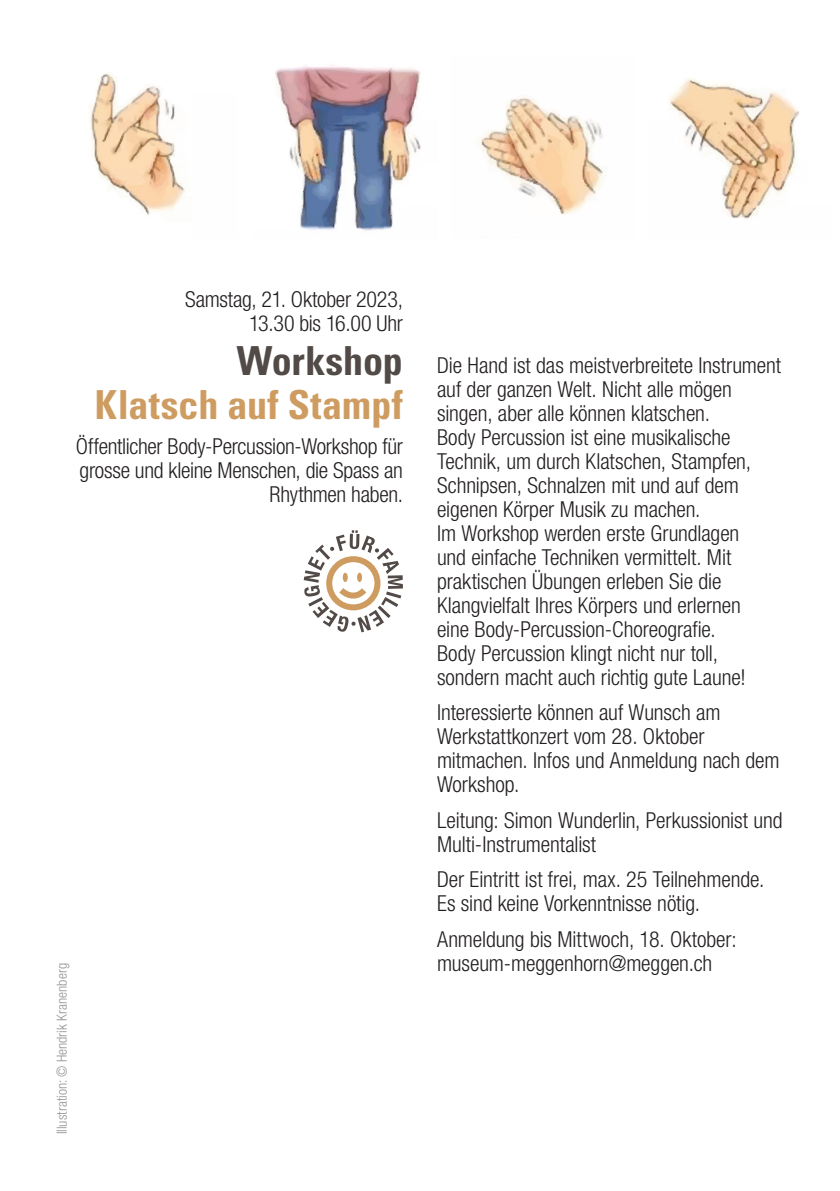
<style>
.page{position:relative;width:840px;height:1191px;background:#fff}
.page>*{position:absolute;margin:0;border:0;box-sizing:border-box;transform-origin:0 0}
.titel_frontpage_rb{font:700 condensed 40px/44px "Univers";color:#ce9c61;text-align:right}
.text_mit_Abstand{font:22px/24px "Helvetica Neue 47 Light Cond";letter-spacing:-.005em;color:#231f20}
.datum_innen_oben{font:22px/24px "Helvetica Neue 47 Light Cond";letter-spacing:-.015em;color:#231f20;text-align:right}
.text{font:14px "Helvetica Neue 47 Light Cond";color:#939598}
.s1{color:#524a47}
</style>
<div class="page">
<svg style="left:303px;top:530px;width:100px;height:102px"></svg>
<img style="left:89px;top:65px;width:711px;height:166px">
<p class="datum_innen_oben" style="left:185px;top:286px;width:219px">Samstag, 21. Oktober 2023,</p>
<p class="datum_innen_oben" style="left:249px;top:310px;width:155px">13.30 bis 16.00 Uhr</p>
<p class="titel_frontpage_rb" style="left:95px;top:338px;width:309px"><span class="s1">Workshop<br></span>Klatsch auf Stampf</p>
<p class="datum_innen_oben" style="left:76px;top:434px;width:328px">Öffentlicher Body-Percussion-Workshop für grosse und kleine Menschen, die Spass an<br>Rhythmen haben.</p>
<p class="text" style="left:54px;top:1134px;width:173px;rotate:-90deg">Illustration: © Hendrik Kranenberg</p>
<p class="text_mit_Abstand" style="left:437px;top:353px;width:345px">Die Hand ist das meistverbreitete Instrument auf der ganzen Welt. Nicht alle mögen singen, aber alle können klatschen.<br>Body Percussion ist eine musikalische Technik, um durch Klatschen, Stampfen, Schnipsen, Schnalzen mit und auf dem eigenen Körper Musik zu machen.<br>Im Workshop werden erste Grundlagen<br>und einfache Techniken vermittelt. Mit praktischen Übungen erleben Sie die Klangvielfalt Ihres Körpers und erlernen<br>eine Body-Percussion-Choreografie.<br>Body Percussion klingt nicht nur toll, sondern macht auch richtig gute Laune!</p>
<p class="text_mit_Abstand" style="left:437px;top:700px;width:344px">Interessierte können auf Wunsch am<br>Werkstattkonzert vom 28. Oktober mitmachen. Infos und Anmeldung nach dem<br>Workshop.</p>
<p class="text_mit_Abstand" style="left:437px;top:808px;width:347px">Leitung: Simon Wunderlin, Perkussionist und<br>Multi-Instrumentalist</p>
<p class="text_mit_Abstand" style="left:437px;top:867px;width:329px">Der Eintritt ist frei, max. 25 Teilnehmende.<br>Es sind keine Vorkenntnisse nötig.</p>
<p class="text_mit_Abstand" style="left:437px;top:926px;width:301px">Anmeldung bis Mittwoch, 18. Oktober: museum-meggenhorn@meggen.ch</p>
</div>
